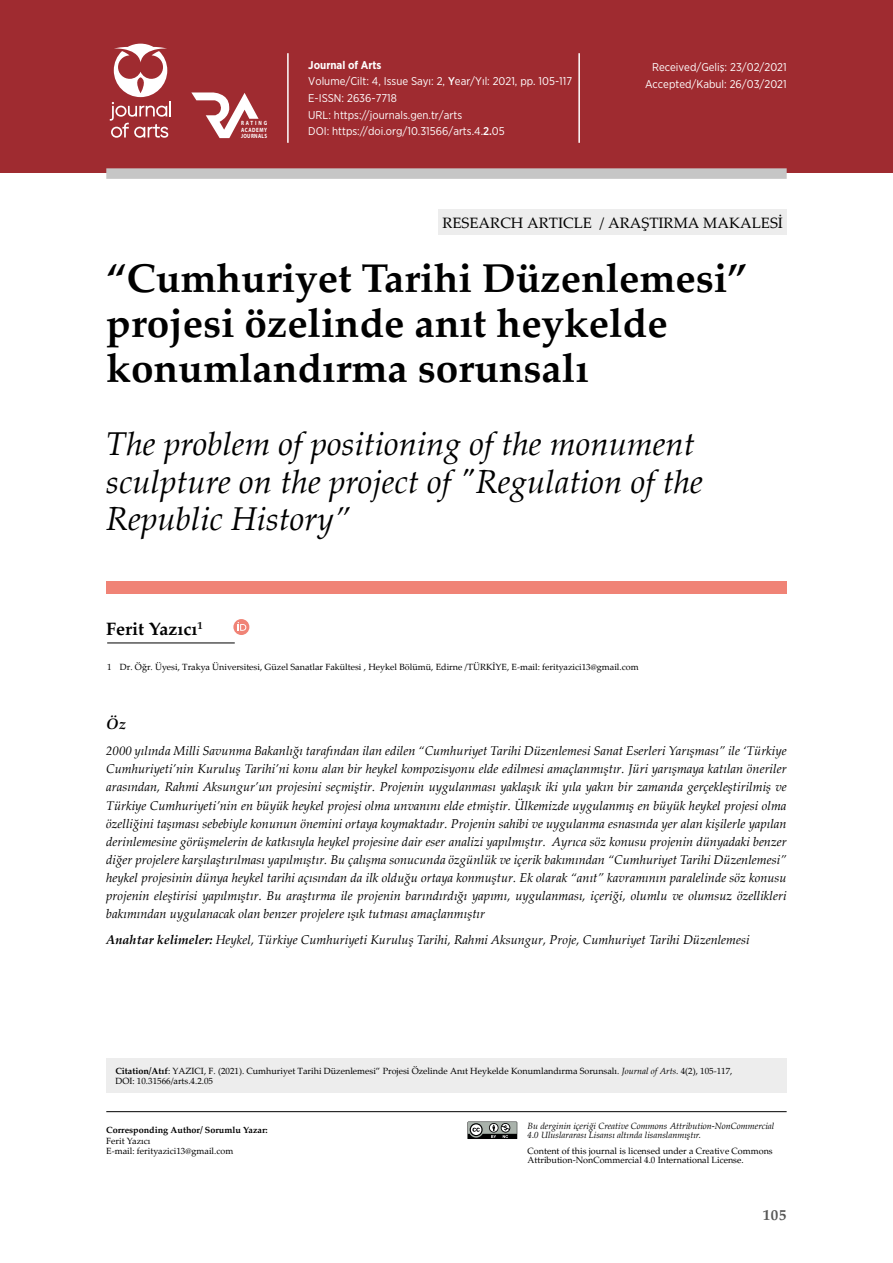
<style>
.page{position:relative;width:893px;height:1263px;background:#fff}
.page>*{position:absolute;margin:0;border:0;box-sizing:border-box;transform-origin:0 0}
.t1{font:700 40.5px/45px "Palatino";color:#000}
.t2{font:italic 33px/37.5px "Palatino";color:#000}
.t3{font:700 18px "Palatino";color:#000}
.t4{font:15px "Palatino Linotype";color:#000}
.t5{font:700 15px "Palatino";color:#575756}
.t6{font:italic 700 15px "Palatino Linotype";color:#000}
.t7{font:italic 12.75px/18px "Palatino Linotype";color:#000;text-align:justify}
.t8{font:11.25px/16.4px "Gotham Narrow";color:#fff}
.t9{font:9px/10.5px "Palatino Linotype";color:#000}
.t10{font:italic 9px/9px "Palatino";color:#000}
.t11{font:9px/9px "Palatino";color:#000}
.t12{font:700 9px "Palatino";color:#000}
.t13{font:700 6.15px/6.4px "Myriad Pro";letter-spacing:.11em;color:#fff;text-align:justify;scale:.81 1}
.s1{font-weight:700}
.s2{font-weight:500}
.s3{font-family:"Palatino";font-weight:700}
.s4{font-family:"Palatino"}
.s5{font-style:italic}
</style>
<div class="page">
<div style="left:0;top:0;width:893px;height:173px;background:#9f2b30"></div>
<hr style="left:287px;top:53px;width:2px;height:90px;background:#fff">
<hr style="left:578px;top:53px;width:2px;height:90px;background:#fff">
<div style="left:106px;top:168px;width:681px;height:11px;background:#c6c6c6"></div>
<hr style="left:106px;top:1111px;width:681px;height:1px;background:#000">
<svg style="left:467px;top:1121px;width:50px;height:18px"></svg>
<svg style="left:191px;top:92px;width:68px;height:46px"></svg>
<div style="left:106px;top:1058px;width:681px;height:35px;background:#ededed"></div>
<svg style="left:110px;top:44px;width:61px;height:94px"></svg>
<div style="left:106px;top:581px;width:681px;height:13px;background:#f08376"></div>
<hr style="left:107px;top:642px;width:128px;height:1px;background:#000">
<div style="left:438px;top:209px;width:349px;height:26px;background:#ededed"></div>
<svg style="left:233px;top:619px;width:16px;height:16px"></svg>
<svg style="left:238px;top:622px;width:8px;height:9px"></svg>
<p class="t13" style="left:241px;top:120px;width:34px">RATING ACADEMY JOURNALS</p>
<p class="t8" style="left:308px;top:57px;width:265px;line-height:15.8px"><span class="s1">Journal of Arts<br></span>Volume/Cilt: 4, Issue Sayı: 2, <span class="s2">Y</span>ear/Yıl: 2021, pp. 105-117</p>
<p class="t8" style="left:308px;top:90px;width:198px">E-ISSN: 2636-7718<br>URL: https://journals.gen.tr/arts<br>DOI: https://doi.org/10.31566/arts.4.<span class="s2">2.</span>05</p>
<p class="t8" style="left:645px;top:59px;width:143px;text-align:right">Received/Geliş: 23/02/2021<br>Accepted/Kabul: 26/03/2021</p>
<p class="t4" style="left:442px;top:212px;width:342px">RESEARCH ARTICLE / ARAŞTIRMA MAKALESİ</p>
<h1 class="t1" style="left:106px;top:254px;width:643px">“Cumhuriyet Tarihi Düzenlemesi” projesi özelinde anıt heykelde konumlandırma sorunsalı</h1>
<h2 class="t2" style="left:106px;top:425px;width:598px">The problem of positioning of the monument sculpture on the project of "Regulation of the<br>Republic History”</h2>
<h3 class="t3" style="left:106px;top:613px;width:98px">Ferit Yazıcı<sup>1</sup></h3>
<p class="t9" style="left:107px;top:661px;width:533px">1 Dr. Öğr. Üyesi, Trakya Üniversitesi, Güzel Sanatlar Fakültesi , Heykel Bölümü, Edirne /TÜRKİYE, E-mail: ferityazici13@gmail.com</p>
<p class="t6" style="left:106px;top:713px;width:21px">Öz</p>
<p class="t7" style="left:106px;top:742px;width:682px">2000 yılında Milli Savunma Bakanlığı tarafından ilan edilen “Cumhuriyet Tarihi Düzenlemesi Sanat Eserleri Yarışması” ile ‘Türkiye Cumhuriyeti’nin Kuruluş Tarihi’ni konu alan bir heykel kompozisyonu elde edilmesi amaçlanmıştır. Jüri yarışmaya katılan öneriler arasından, Rahmi Aksungur’un projesini seçmiştir. Projenin uygulanması yaklaşık iki yıla yakın bir zamanda gerçekleştirilmiş ve Türkiye Cumhuriyeti’nin en büyük heykel projesi olma unvanını elde etmiştir. Ülkemizde uygulanmış en büyük heykel projesi olma özelliğini taşıması sebebiyle konunun önemini ortaya koymaktadır. Projenin sahibi ve uygulanma esnasında yer alan kişilerle yapılan derinlemesine görüşmelerin de katkısıyla heykel projesine dair eser analizi yapılmıştır. Ayrıca söz konusu projenin dünyadaki benzer diğer projelere karşılaştırılması yapılmıştır. Bu çalışma sonucunda özgünlük ve içerik bakımından “Cumhuriyet Tarihi Düzenlemesi” heykel projesinin dünya heykel tarihi açısından da ilk olduğu ortaya konmuştur. Ek olarak “anıt” kavramının paralelinde söz konusu projenin eleştirisi yapılmıştır. Bu araştırma ile projenin barındırdığı yapımı, uygulanması, içeriği, olumlu ve olumsuz özellikleri bakımından uygulanacak olan benzer projelere ışık tutması amaçlanmıştır</p>
<p class="t7" style="left:106px;top:930px;width:645px"><span class="s1">Anahtar kelimeler:</span> Heykel, Türkiye Cumhuriyeti Kuruluş Tarihi, Rahmi Aksungur, Proje, Cumhuriyet Tarihi Düzenlemesi</p>
<p class="t9" style="left:115px;top:1066px;width:619px;line-height:9.8px"><span class="s3">Citation/Atıf</span><span class="s4">:</span> YAZICI, F. (2021). Cumhuriyet Tarihi Düzenlemesi” Projesi Özelinde Anıt Heykelde Konumlandırma Sorunsalı. <span class="s5">Journal of Arts</span>. 4(2), 105-117,<br>DOI: 10.31566/arts.4.2.05</p>
<p class="t12" style="left:106px;top:1122px;width:163px">Corresponding Author/ Sorumlu Yazar:</p>
<p class="t9" style="left:106px;top:1135px;width:129px">Ferit Yazıcı<br>E-mail: ferityazici13@gmail.com</p>
<p class="t10" style="left:528px;top:1121px;width:248px">Bu derginin içeriği Creative Commons Attribution-NonCommercial<br>4.0 Uluslararası Lisansı altında lisanslanmıştır.</p>
<p class="t11" style="left:528px;top:1147px;width:247px">Content of this journal is licensed under a Creative Commons<br>Attribution-NonCommercial 4.0 International License.</p>
<p class="t5" style="left:763px;top:1202px;width:25px">105</p>
</div>
